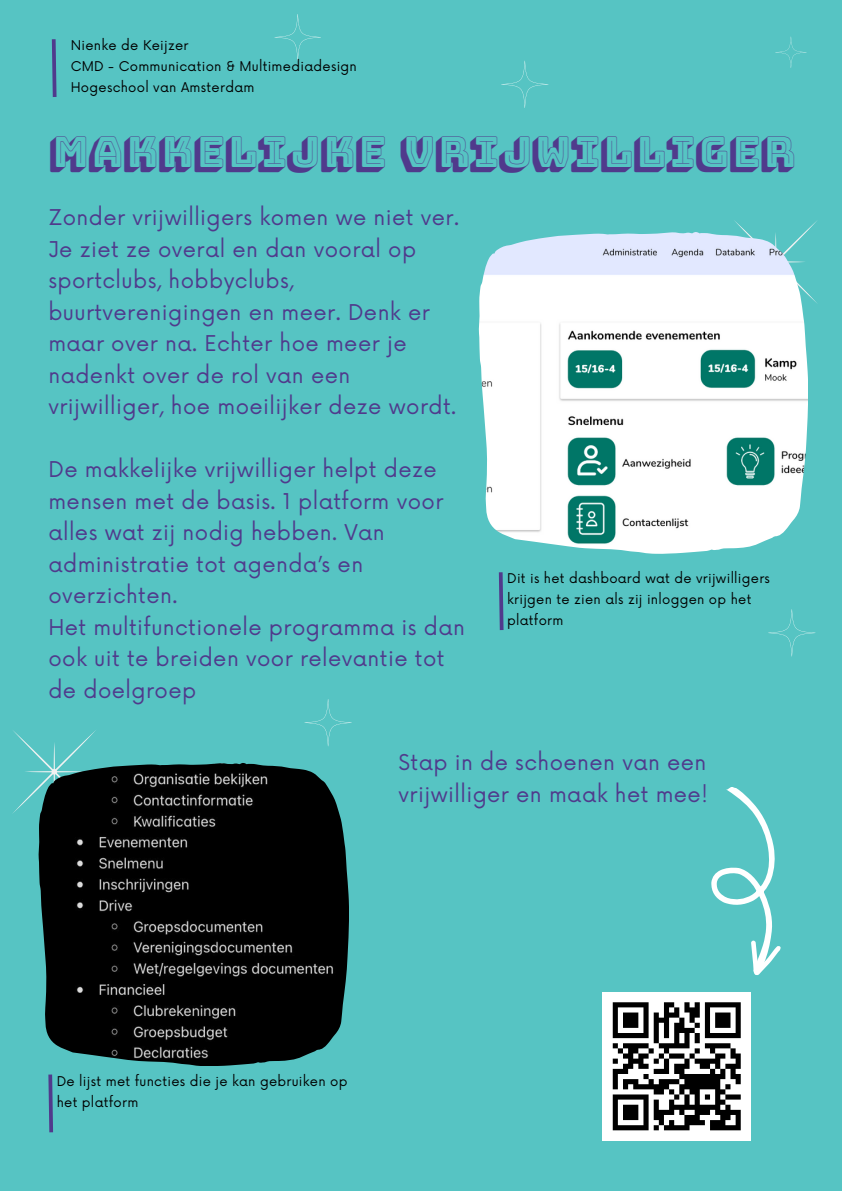
<style>
.page{position:relative;width:842px;height:1191px;background:#fff}
.page>*{position:absolute;margin:0;border:0;box-sizing:border-box;transform-origin:0 0}
.t1{font:41.6px "Bungee Shade";color:#503a8c}
.t2{font:21.2px/31.5px "Now";letter-spacing:.02em;color:#503a8c}
.t3{font:13.1px/21px "Now";letter-spacing:.02em;color:#000}
</style>
<div class="page">
<div style="left:0;top:0;width:842px;height:1190px;background:#56c4c3"></div>
<svg style="left:734px;top:220px;width:83px;height:83px"></svg>
<svg style="left:13px;top:730px;width:83px;height:83px"></svg>
<svg style="left:274px;top:14px;width:47px;height:46px"></svg>
<svg style="left:775px;top:37px;width:32px;height:31px"></svg>
<svg style="left:501px;top:61px;width:47px;height:47px"></svg>
<svg style="left:768px;top:609px;width:47px;height:47px"></svg>
<svg style="left:304px;top:699px;width:48px;height:47px"></svg>
<svg style="left:51px;top:39px;width:6px;height:58px"></svg>
<svg style="left:498px;top:572px;width:6px;height:59px"></svg>
<svg style="left:48px;top:1074px;width:5px;height:59px"></svg>
<svg style="left:711px;top:787px;width:70px;height:188px"></svg>
<img style="left:479px;top:232px;width:329px;height:321px">
<img style="left:39px;top:762px;width:310px;height:303px">
<div style="left:602px;top:991px;width:149px;height:149px;background:#fff"></div>
<div style="left:613px;top:1002px;width:36px;height:5px;background:#000"></div>
<div style="left:623px;top:1012px;width:15px;height:5px;background:#000"></div>
<div style="left:623px;top:1017px;width:15px;height:5px;background:#000"></div>
<div style="left:623px;top:1022px;width:15px;height:5px;background:#000"></div>
<svg style="left:613px;top:1007px;width:5px;height:25px"></svg>
<div style="left:613px;top:1032px;width:36px;height:5px;background:#000"></div>
<div style="left:623px;top:1043px;width:26px;height:5px;background:#000"></div>
<div style="left:628px;top:1048px;width:10px;height:5px;background:#000"></div>
<div style="left:623px;top:1053px;width:10px;height:5px;background:#000"></div>
<div style="left:638px;top:1053px;width:11px;height:5px;background:#000"></div>
<svg style="left:613px;top:1043px;width:10px;height:20px"></svg>
<div style="left:628px;top:1058px;width:15px;height:5px;background:#000"></div>
<div style="left:623px;top:1063px;width:10px;height:5px;background:#000"></div>
<div style="left:638px;top:1063px;width:11px;height:5px;background:#000"></div>
<div style="left:613px;top:1068px;width:15px;height:5px;background:#000"></div>
<svg style="left:628px;top:1079px;width:10px;height:5px"></svg>
<svg style="left:613px;top:1073px;width:15px;height:16px"></svg>
<div style="left:633px;top:1084px;width:36px;height:5px;background:#000"></div>
<div style="left:613px;top:1094px;width:36px;height:5px;background:#000"></div>
<div style="left:623px;top:1104px;width:15px;height:5px;background:#000"></div>
<div style="left:623px;top:1109px;width:15px;height:5px;background:#000"></div>
<div style="left:623px;top:1114px;width:15px;height:5px;background:#000"></div>
<svg style="left:613px;top:1099px;width:5px;height:26px"></svg>
<div style="left:613px;top:1125px;width:36px;height:5px;background:#000"></div>
<svg style="left:643px;top:1002px;width:98px;height:128px"></svg>
<div style="left:664px;top:1125px;width:25px;height:5px;background:#000"></div>
<div style="left:710px;top:1125px;width:31px;height:5px;background:#000"></div>
<p class="t3" style="left:71px;top:36px;width:288px">Nienke de Keijzer<br>CMD - Communication &amp; Multimediadesign<br>Hogeschool van Amsterdam</p>
<h1 class="t1" style="left:48px;top:131px;width:748px">MAKKELIJKE VRIJWILLIGER</h1>
<p class="t2" style="left:48px;top:203px;width:412px">Zonder vrijwilligers komen we niet ver.<br>Je ziet ze overal en dan vooral op sportclubs, hobbyclubs, buurtverenigingen en meer. Denk er maar over na. Echter hoe meer je nadenkt over de rol van een vrijwilliger, hoe moeilijker deze wordt.</p>
<p class="t2" style="left:48px;top:455px;width:418px">De makkelijke vrijwilliger helpt deze mensen met de basis. 1 platform voor alles wat zij nodig hebben. Van administratie tot agenda’s en overzichten.<br>Het multifunctionele programma is dan ook uit te breiden voor relevantie tot de doelgroep</p>
<p class="t3" style="left:507px;top:568px;width:264px">Dit is het dashboard wat de vrijwilligers krijgen te zien als zij inloggen op het platform</p>
<p class="t2" style="left:399px;top:748px;width:311px">Stap in de schoenen van een vrijwilliger en maak het mee!</p>
<p class="t3" style="left:57px;top:1070px;width:292px">De lijst met functies die je kan gebruiken op het platform</p>
</div>
